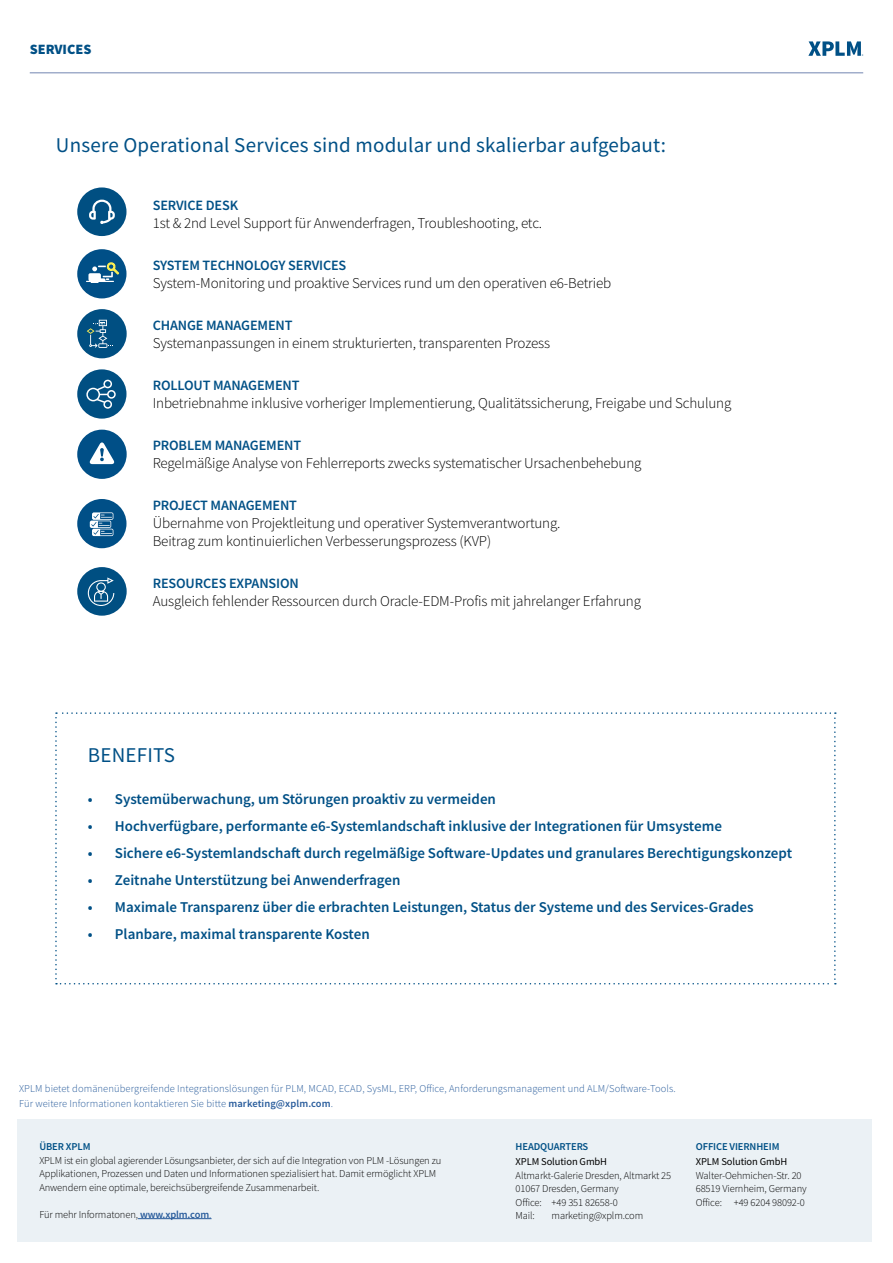
<style>
.page{position:relative;width:893px;height:1263px;background:#fff}
.page>*{position:absolute;margin:0;border:0;box-sizing:border-box;transform-origin:0 0}
.Fliestext_9_5_13{font:21px "Source Sans Pro";letter-spacing:.01em;color:#005086}
.Aufzählung_Fließtext{font:300 15px "Source Sans Pro";letter-spacing:-.01em;color:#000}
.t1{font:600 15px "Source Sans Pro";color:#005086}
.Subheadline_Flies_9{font:600 14.25px "Source Sans Pro";letter-spacing:-.01em;color:#005086}
.t2{font:900 14.25px "Source Sans Pro";color:#005086}
.t3{font:300 10.5px/13.5px "Source Sans Pro";letter-spacing:-.01em;color:#000}
.t4{font:300 10.5px "Source Sans Pro";letter-spacing:.01em;color:#275b9b}
.t5{font:600 10.5px "Source Sans Pro";letter-spacing:-.01em;color:#005086}
.t6{font:10.5px "Source Sans Pro";letter-spacing:-.01em;color:#000}
.s1{font-weight:600}
.s2{font-weight:600;color:#275b9b}
.s3{color:#275b9b}
</style>
<div class="page">
<svg style="left:808px;top:41px;width:55px;height:15px"></svg>
<hr style="left:30px;top:72px;width:833px;height:2px;background:#a1aecb">
<div style="left:17px;top:1119px;width:855px;height:123px;background:#ebf1f5"></div>
<hr style="left:138px;top:1218px;width:74px;height:1px;background:#275b9b">
<svg style="left:55px;top:712px;width:781px;height:272px"></svg>
<div style="left:77px;top:369px;width:49px;height:50px;background:#004f82;border-radius:25px"></div>
<div style="left:77px;top:249px;width:49px;height:49px;background:#004f87;border-radius:50%"></div>
<svg style="left:86px;top:262px;width:34px;height:21px"></svg>
<div style="left:77px;top:309px;width:50px;height:49px;background:#004f82;border-radius:25px"></div>
<svg style="left:87px;top:320px;width:26px;height:28px"></svg>
<div style="left:77px;top:567px;width:50px;height:49px;background:#004f82;border-radius:25px"></div>
<svg style="left:88px;top:577px;width:26px;height:29px"></svg>
<div style="left:77px;top:187px;width:49px;height:49px;background:#004f82;border-radius:24px"></div>
<svg style="left:89px;top:200px;width:26px;height:24px"></svg>
<div style="left:77px;top:499px;width:49px;height:49px;background:#004f87;border-radius:50%"></div>
<svg style="left:90px;top:512px;width:23px;height:24px"></svg>
<div style="left:77px;top:430px;width:50px;height:49px;background:#004f87;border-radius:50%"></div>
<svg style="left:89px;top:442px;width:26px;height:22px"></svg>
<svg style="left:91px;top:386px;width:18px;height:17px"></svg>
<div style="left:103px;top:380px;width:9px;height:8px;border:2px solid #fff;border-radius:50%"></div>
<div style="left:107px;top:390px;width:9px;height:9px;border:2px solid #fff;border-radius:50%"></div>
<div style="left:103px;top:400px;width:9px;height:9px;border:2px solid #fff;border-radius:50%"></div>
<div style="left:87px;top:388px;width:12px;height:13px;background:#004f82;border-radius:50%"></div>
<div style="left:86px;top:388px;width:14px;height:13px;border:2px solid #fff;border-radius:50%"></div>
<p class="t2" style="left:30px;top:39px;width:63px">SERVICES</p>
<p class="Fliestext_9_5_13" style="left:56px;top:131px;width:611px">Unsere Operational Services sind modular und skalierbar aufgebaut:</p>
<p class="Subheadline_Flies_9" style="left:153px;top:196px;width:87px">SERVICE DESK</p>
<p class="Aufzählung_Fließtext" style="left:153px;top:214px;width:391px">1st &amp; 2nd Level Support für Anwenderfragen, Troubleshooting, etc.</p>
<p class="Subheadline_Flies_9" style="left:153px;top:256px;width:195px">SYSTEM TECHNOLOGY SERVICES</p>
<p class="Aufzählung_Fließtext" style="left:153px;top:274px;width:460px">System-Monitoring und proaktive Services rund um den operativen e6-Betrieb</p>
<p class="Subheadline_Flies_9" style="left:153px;top:316px;width:141px">CHANGE MANAGEMENT</p>
<p class="Aufzählung_Fließtext" style="left:153px;top:334px;width:399px">Systemanpassungen in einem strukturierten, transparenten Prozess</p>
<p class="Subheadline_Flies_9" style="left:153px;top:376px;width:148px">ROLLOUT MANAGEMENT</p>
<p class="Aufzählung_Fließtext" style="left:153px;top:394px;width:580px">Inbetriebnahme inklusive vorheriger Implementierung, Qualitätssicherung, Freigabe und Schulung</p>
<p class="Subheadline_Flies_9" style="left:153px;top:436px;width:150px">PROBLEM MANAGEMENT</p>
<p class="Aufzählung_Fließtext" style="left:153px;top:454px;width:490px">Regelmäßige Analyse von Fehlerreports zwecks systematischer Ursachenbehebung</p>
<p class="Subheadline_Flies_9" style="left:153px;top:496px;width:146px">PROJECT MANAGEMENT</p>
<p class="Aufzählung_Fließtext" style="left:153px;top:514px;width:409px">Übernahme von Projektleitung und operativer Systemverantwortung.</p>
<p class="Aufzählung_Fließtext" style="left:153px;top:532px;width:340px">Beitrag zum kontinuierlichen Verbesserungsprozess (KVP)</p>
<p class="Subheadline_Flies_9" style="left:153px;top:574px;width:148px">RESOURCES EXPANSION</p>
<p class="Aufzählung_Fließtext" style="left:153px;top:592px;width:490px">Ausgleich fehlender Ressourcen durch Oracle-EDM-Profis mit jahrelanger Erfahrung</p>
<p class="Fliestext_9_5_13" style="left:88px;top:741px;width:89px">BENEFITS</p>
<p class="t1" style="left:88px;top:790px;width:410px">• Systemüberwachung, um Störungen proaktiv zu vermeiden</p>
<p class="t1" style="left:88px;top:817px;width:636px">• Hochverfügbare, performante e6-Systemlandschaft inklusive der Integrationen für Umsysteme</p>
<p class="t1" style="left:88px;top:844px;width:706px">• Sichere e6-Systemlandschaft durch regelmäßige Software-Updates und granulares Berechtigungskonzept</p>
<p class="t1" style="left:88px;top:871px;width:314px">• Zeitnahe Unterstützung bei Anwenderfragen</p>
<p class="t1" style="left:88px;top:898px;width:667px">• Maximale Transparenz über die erbrachten Leistungen, Status der Systeme und des Services-Grades</p>
<p class="t1" style="left:88px;top:925px;width:283px">• Planbare, maximal transparente Kosten</p>
<p class="t4" style="left:19px;top:1081px;width:658px">XPLM bietet domänenübergreifende Integrationslösungen für PLM, MCAD, ECAD, SysML, ERP, Office, Anforderungsmanagement und ALM/Software-Tools.</p>
<p class="t4" style="left:19px;top:1096px;width:315px">Für weitere Informationen kontaktieren Sie bitte <span class="s1">marketing@xplm.com</span>.</p>
<p class="t5" style="left:39px;top:1140px;width:53px">ÜBER XPLM</p>
<p class="t3" style="left:39px;top:1153px;width:403px">XPLM ist ein global agierender Lösungsanbieter, der sich auf die Integration von PLM -Lösungen zu<br>Applikationen, Prozessen und Daten und Informationen spezialisiert hat. Damit ermöglicht XPLM<br>Anwendern eine optimale, bereichsübergreifende Zusammenarbeit.</p>
<p class="t3" style="left:39px;top:1207px;width:174px">Für mehr Informatonen, <span class="s2">www.xplm.com</span><span class="s3">.</span></p>
<p class="t5" style="left:516px;top:1140px;width:74px">HEADQUARTERS</p>
<p class="t6" style="left:516px;top:1155px;width:93px">XPLM Solution GmbH</p>
<p class="t3" style="left:516px;top:1168px;width:157px">Altmarkt-Galerie Dresden, Altmarkt 25<br>01067 Dresden, Germany<br>Office: +49 351 82658-0<br>Mail:</p>
<p class="t3" style="left:552px;top:1209px;width:93px">marketing@xplm.com</p>
<p class="t5" style="left:696px;top:1140px;width:85px">OFFICE VIERNHEIM</p>
<p class="t6" style="left:696px;top:1155px;width:93px">XPLM Solution GmbH</p>
<p class="t3" style="left:696px;top:1168px;width:112px">Walter-Oehmichen-Str. 20<br>68519 Viernheim, Germany<br>Office: +49 6204 98092-0</p>
</div>
